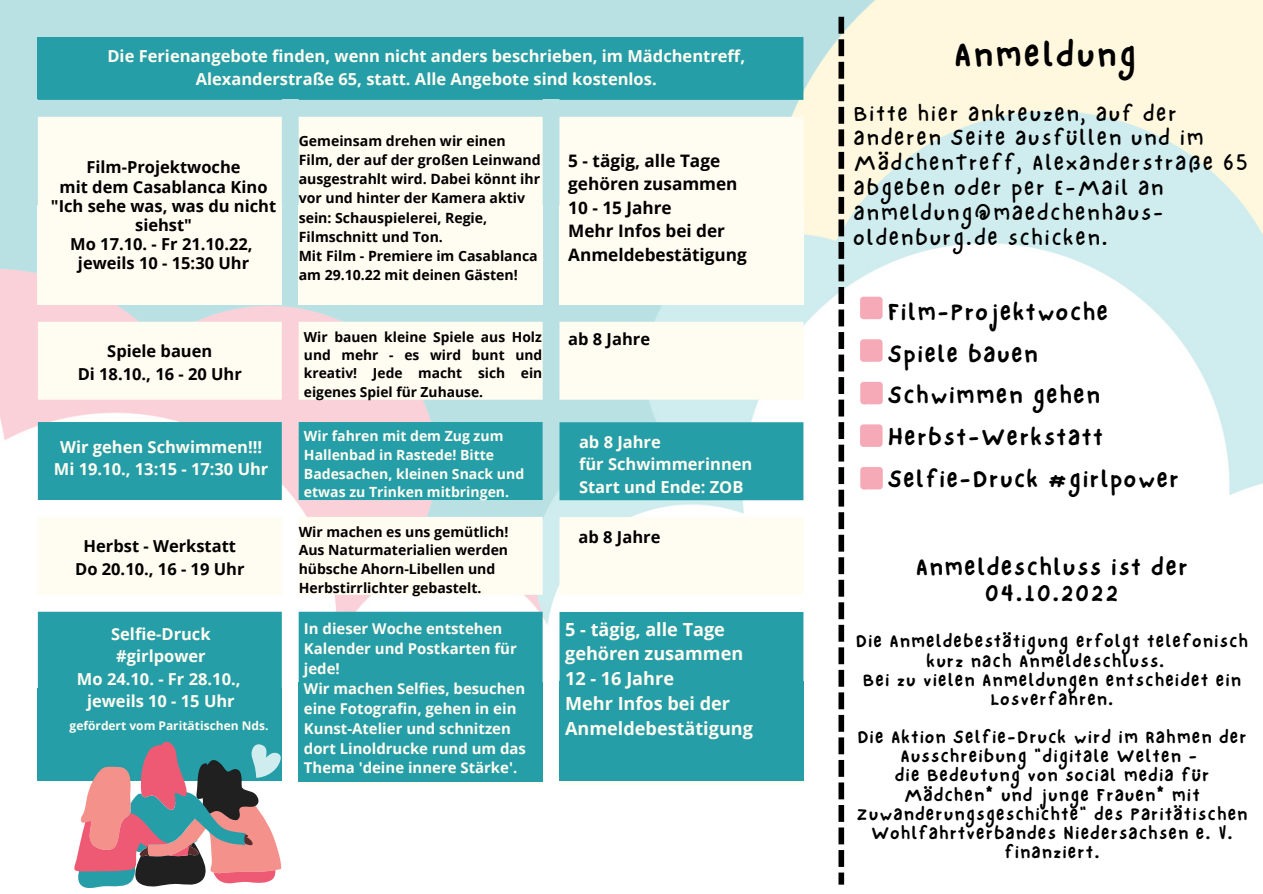
<style>
.page{position:relative;width:1263px;height:894px;background:#fff}
.page>*{position:absolute;margin:0;border:0;box-sizing:border-box;transform-origin:0 0}
.t1{font:34.5px "NF One Little Font Bold";letter-spacing:.105em;color:#000}
.t2{font:24px/41.5px "NF One Little Font Bold";letter-spacing:.105em;color:#000}
.t3{font:22.5px/24.8px "NF One Little Font Regular";letter-spacing:.105em;color:#000}
.t4{font:700 18.15px/24.8px "Open Sans";color:#fffcf1}
.t5{font:18px/19px "NF One Little Font Bold";letter-spacing:.105em;color:#000;text-align:center}
.t6{font:700 17.25px/23.4px "Open Sans";color:#000}
.t7{font:700 16.5px/22.5px "Open Sans";color:#fffcf1;text-align:center}
.t8{font:700 16.5px/19px "Open Sans";color:#000;text-align:center}
.t9{font:700 15px/20px "Open Sans";color:#fffcf1}
.t10{font:700 14.1px/19px "Open Sans";color:#000}
.t11{font:700 14.1px/18.8px "Open Sans";color:#fffcf1}
.t12{font:700 13.8px/18.5px "Open Sans";color:#000;text-align:justify}
.t13{font:700 12px "Open Sans";color:#fffcf1}
</style>
<div class="page">
<img style="left:0;top:0;width:1263px;height:888px">
<svg style="left:38px;top:99px;width:765px;height:18px;background:#b3dee1"></svg>
<svg style="left:38px;top:117px;width:765px;height:282px;fill:#fffcf1"></svg>
<svg style="left:860px;top:296px;width:22px;height:23px"></svg>
<svg style="left:860px;top:339px;width:22px;height:22px"></svg>
<svg style="left:860px;top:382px;width:23px;height:22px"></svg>
<svg style="left:860px;top:424px;width:22px;height:23px"></svg>
<svg style="left:860px;top:467px;width:23px;height:22px"></svg>
<svg style="left:38px;top:422px;width:244px;height:94px;fill:#269ea8"></svg>
<svg style="left:38px;top:516px;width:244px;height:172px;fill:#fffcf1"></svg>
<svg style="left:299px;top:422px;width:244px;height:94px;background:#45a8b1"></svg>
<svg style="left:299px;top:516px;width:244px;height:268px;fill:#fffcf1"></svg>
<svg style="left:559px;top:422px;width:244px;height:95px;background:#48adb6"></svg>
<svg style="left:559px;top:517px;width:244px;height:267px;fill:#fffcf1"></svg>
<div style="left:560px;top:681px;width:244px;height:99px;background:#269ea8"></div>
<div style="left:38px;top:688px;width:244px;height:92px;background:#269ea8"></div>
<div style="left:299px;top:682px;width:244px;height:99px;background:#269ea8"></div>
<svg style="left:717px;top:884px;width:105px;height:4px"></svg>
<svg style="left:73px;top:738px;width:210px;height:149px"></svg>
<div style="left:38px;top:205px;width:244px;height:99px;background:#fffcf1"></div>
<div style="left:560px;top:205px;width:244px;height:99px;background:#fffcf1"></div>
<div style="left:299px;top:205px;width:244px;height:99px;background:#fffcf1"></div>
<div style="left:37px;top:37px;width:766px;height:62px;background:#269ea8"></div>
<svg style="left:838px;top:17px;width:6px;height:867px;background:#4d4e4c"></svg>
<p class="t7" style="left:107px;top:45px;width:639px">Die Ferienangebote finden, wenn nicht anders beschrieben, im Mädchentreff,<br>Alexanderstraße 65, statt. Alle Angebote sind kostenlos.</p>
<p class="t8" style="left:51px;top:157px;width:227px">Film-Projektwoche<br>mit dem Casablanca Kino "Ich sehe was, was du nicht siehst"<br>Mo 17.10. - Fr 21.10.22, jeweils 10 - 15:30 Uhr</p>
<p class="t8" style="left:78px;top:339px;width:166px;line-height:22.5px">Spiele bauen<br>Di 18.10., 16 - 20 Uhr</p>
<p class="t7" style="left:54px;top:435px;width:216px">Wir gehen Schwimmen!!!<br>Mi 19.10., 13:15 - 17:30 Uhr</p>
<p class="t8" style="left:75px;top:534px;width:171px;line-height:22.5px">Herbst - Werkstatt<br>Do 20.10., 16 - 19 Uhr</p>
<p class="t10" style="left:299px;top:131px;width:244px">Gemeinsam drehen wir einen<br>Film, der auf der großen Leinwand ausgestrahlt wird. Dabei könnt ihr vor und hinter der Kamera aktiv sein: Schauspielerei, Regie,<br>Filmschnitt und Ton.<br>Mit Film - Premiere im Casablanca am 29.10.22 mit deinen Gästen!</p>
<p class="t6" style="left:568px;top:148px;width:180px">5 - tägig, alle Tage gehören zusammen<br>10 - 15 Jahre<br>Mehr Infos bei der<br>Anmeldebestätigung</p>
<p class="t12" style="left:304px;top:327px;width:239px">Wir bauen kleine Spiele aus Holz</p>
<p class="t8" style="left:568px;top:328px;width:83px">ab 8 Jahre</p>
<p class="t12" style="left:304px;top:345px;width:240px">und mehr - es wird bunt und kreativ! Jede macht sich ein eigenes Spiel für Zuhause.</p>
<p class="t11" style="left:304px;top:426px;width:222px">Wir fahren mit dem Zug zum<br>Hallenbad in Rastede! Bitte<br>Badesachen, kleinen Snack und etwas zu Trinken mitbringen.</p>
<p class="t10" style="left:299px;top:521px;width:211px">Wir machen es uns gemütlich!<br>Aus Naturmaterialien werden hübsche Ahorn-Libellen und<br>Herbstirrlichter gebastelt.</p>
<p class="t7" style="left:579px;top:430px;width:175px;text-align:left">ab 8 Jahre<br>für Schwimmerinnen<br>Start und Ende: ZOB</p>
<p class="t8" style="left:579px;top:527px;width:83px">ab 8 Jahre</p>
<p class="t7" style="left:77px;top:622px;width:165px">Selfie-Druck #girlpower<br>Mo 24.10. - Fr 28.10., jeweils 10 - 15 Uhr</p>
<p class="t4" style="left:565px;top:616px;width:189px">5 - tägig, alle Tage gehören zusammen<br>12 - 16 Jahre<br>Mehr Infos bei der<br>Anmeldebestätigung</p>
<p class="t9" style="left:304px;top:618px;width:223px">In dieser Woche entstehen<br>Kalender und Postkarten für jede!<br>Wir machen Selfies, besuchen eine Fotografin, gehen in ein<br>Kunst-Atelier und schnitzen dort Linoldrucke rund um das<br>Thema 'deine innere Stärke'.</p>
<p class="t13" style="left:70px;top:717px;width:200px">gefördert vom Paritätischen Nds.</p>
<h1 class="t1" style="left:954px;top:33px;width:183px">Anmeldung</h1>
<p class="t3" style="left:854px;top:100px;width:395px">Bitte hier ankreuzen, auf der anderen Seite ausfüllen und im<br>MädchenTreff, Alexanderstraße 65 abgeben oder per E-Mail an anmeldung@maedchenhaus&shy;oldenburg.de schicken.</p>
<h2 class="t2" style="left:888px;top:291px;width:292px">Film-Projektwoche<br>Spiele bauen<br>Schwimmen gehen<br>Herbst-Werkstatt<br>Selfie-Druck #girlpower</h2>
<h2 class="t2" style="left:916px;top:554px;width:273px;line-height:25.8px;text-align:center">Anmeldeschluss ist der<br>04.10.2022</h2>
<p class="t5" style="left:856px;top:631px;width:393px">Die Anmeldebestätigung erfolgt telefonisch</p>
<p class="t5" style="left:927px;top:650px;width:239px">kurz nach Anmeldeschluss.</p>
<p class="t5" style="left:863px;top:669px;width:379px">Bei zu vielen Anmeldungen entscheidet ein</p>
<p class="t5" style="left:991px;top:689px;width:124px">Losverfahren.</p>
<p class="t5" style="left:857px;top:727px;width:392px">Die Aktion Selfie-Druck wird im Rahmen der Ausschreibung "digitale Welten -<br>die Bedeutung von social media für Mädchen* und junge Frauen* mit Zuwanderungsgeschichte" des Paritätischen Wohlfahrtverbandes Niedersachsen e. V. finanziert.</p>
</div>
